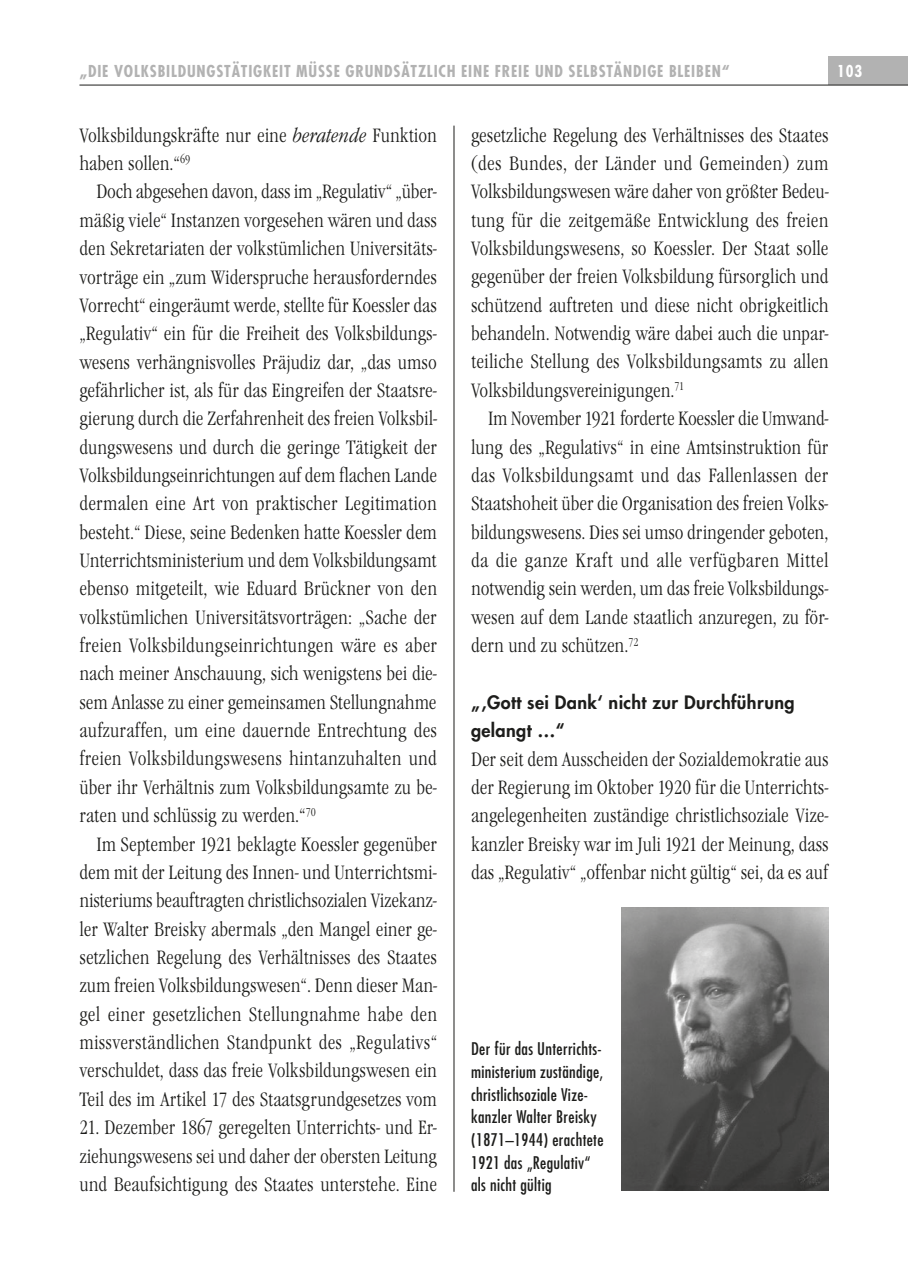
<style>
.page{position:relative;width:908px;height:1276px;background:#fff}
.page>*{position:absolute;margin:0;border:0;box-sizing:border-box;transform-origin:0 0}
.t1{font:20px/28.4px "Garamond Itc T Ligh Cond";color:#1d1d1b;text-align:justify}
.t2{font:800 18px/28.4px "Futura";letter-spacing:.02em;color:#1d1d1b}
.t3{font:condensed 17px/22.6px "Futura";letter-spacing:.02em;color:#1d1d1b}
.t4{font:700 condensed 16px "Futura";letter-spacing:.05em;color:#b2b2b2}
.t5{font:700 condensed 16px "Futura";color:#fff}
.s1{font-family:"Garamond Itc T Ligh Cond Ital"}
</style>
<div class="page">
<hr style="left:453px;top:126px;width:1px;height:1065px;background:#1d1d1b">
<div style="left:828px;top:57px;width:79px;height:28px;background:#b2b2b2"></div>
<hr style="left:79px;top:85px;width:828px;height:1px;background:#1d1d1b">
<img style="left:621px;top:907px;width:207px;height:284px">
<p class="t4" style="left:79px;top:60px;width:651px">„DIE VOLKSBILDUNGSTÄTIGKEIT MÜSSE GRUNDSÄTZLICH EINE FREIE UND SELBSTÄNDIGE BLEIBEN“</p>
<p class="t5" style="left:836px;top:60px;width:27px">103</p>
<p class="t1" style="left:79px;top:121px;width:359px">Volksbildungskräfte nur eine <span class="s1">beratende</span> Funktion haben sollen.“<sup>69</sup></p>
<p class="t1" style="left:79px;top:178px;width:359px;text-indent:17px">Doch abgesehen davon, dass im „Regulativ“ „über&shy;mäßig viele“ Instanzen vorgesehen wären und dass den Sekretariaten der volkstümlichen Universitäts&shy;vorträge ein „zum Widerspruche herausforderndes Vorrecht“ eingeräumt werde, stellte für Koessler das „Regulativ“ ein für die Freiheit des Volksbildungs&shy;wesens verhängnisvolles Präjudiz dar, „das umso gefährlicher ist, als für das Eingreifen der Staatsre&shy;gierung durch die Zerfahrenheit des freien Volksbil&shy;dungswesens und durch die geringe Tätigkeit der Volksbildungseinrichtungen auf dem flachen Lande dermalen eine Art von praktischer Legitimation besteht.“ Diese, seine Bedenken hatte Koessler dem Unterrichtsministerium und dem Volksbildungsamt ebenso mitgeteilt, wie Eduard Brückner von den volkstümlichen Universitätsvorträgen: „Sache der freien Volksbildungseinrichtungen wäre es aber nach meiner Anschauung, sich wenigstens bei die&shy;sem Anlasse zu einer gemeinsamen Stellungnahme aufzuraffen, um eine dauernde Entrechtung des freien Volksbildungswesens hintanzuhalten und über ihr Verhältnis zum Volksbildungsamte zu be&shy;raten und schlüssig zu werden.“<sup>70</sup></p>
<p class="t1" style="left:79px;top:830px;width:359px;text-indent:17px">Im September 1921 beklagte Koessler gegenüber dem mit der Leitung des Innen- und Unterrichtsmi&shy;nisteriums beauftragten christlichsozialen Vizekanz&shy;ler Walter Breisky abermals „den Mangel einer ge&shy;setzlichen Regelung des Verhältnisses des Staates zum freien Volksbildungswesen“. Denn dieser Man&shy;gel einer gesetzlichen Stellungnahme habe den missverständlichen Standpunkt des „Regulativs“ verschuldet, dass das freie Volksbildungswesen ein Teil des im Artikel 17 des Staatsgrundgesetzes vom</p>
<p class="t1" style="left:79px;top:1113px;width:359px">21. Dezember 1867 geregelten Unterrichts- und Er&shy;ziehungswesens sei und daher der obersten Leitung und Beaufsichtigung des Staates unterstehe. Eine</p>
<p class="t1" style="left:471px;top:121px;width:359px">gesetzliche Regelung des Verhältnisses des Staates (des Bundes, der Länder und Gemeinden) zum Volksbildungswesen wäre daher von größter Bedeu&shy;tung für die zeitgemäße Entwicklung des freien Volksbildungswesens, so Koessler. Der Staat solle gegenüber der freien Volksbildung fürsorglich und schützend auftreten und diese nicht obrigkeitlich behandeln. Notwendig wäre dabei auch die unpar&shy;teiliche Stellung des Volksbildungsamts zu allen Volksbildungsvereinigungen.<sup>71</sup></p>
<p class="t1" style="left:471px;top:405px;width:359px;text-indent:17px">Im November 1921 forderte Koessler die Umwand&shy;lung des „Regulativs“ in eine Amtsinstruktion für das Volksbildungsamt und das Fallenlassen der Staatshoheit über die Organisation des freien Volks&shy;bildungswesens. Dies sei umso dringender geboten, da die ganze Kraft und alle verfügbaren Mittel notwendig sein werden, um das freie Volksbildungs&shy;wesen auf dem Lande staatlich anzuregen, zu för&shy;dern und zu schützen.<sup>72</sup></p>
<p class="t2" style="left:471px;top:688px;width:325px">„,Gott sei Dank‘ nicht zur Durchführung gelangt …“</p>
<p class="t1" style="left:471px;top:745px;width:359px">Der seit dem Ausscheiden der Sozialdemokratie aus der Regierung im Oktober 1920 für die Unterrichts&shy;angelegenheiten zuständige christlichsoziale Vize&shy;kanzler Breisky war im Juli 1921 der Meinung, dass das „Regulativ“ „offenbar nicht gültig“ sei, da es auf</p>
<p class="t3" style="left:471px;top:1037px;width:134px">Der für das Unterrichts&shy;ministerium zuständige, christlichsoziale Vize&shy;kanzler Walter Breisky (1871–1944) erachtete<br>1921 das „Regulativ“ als nicht gültig</p>
</div>
